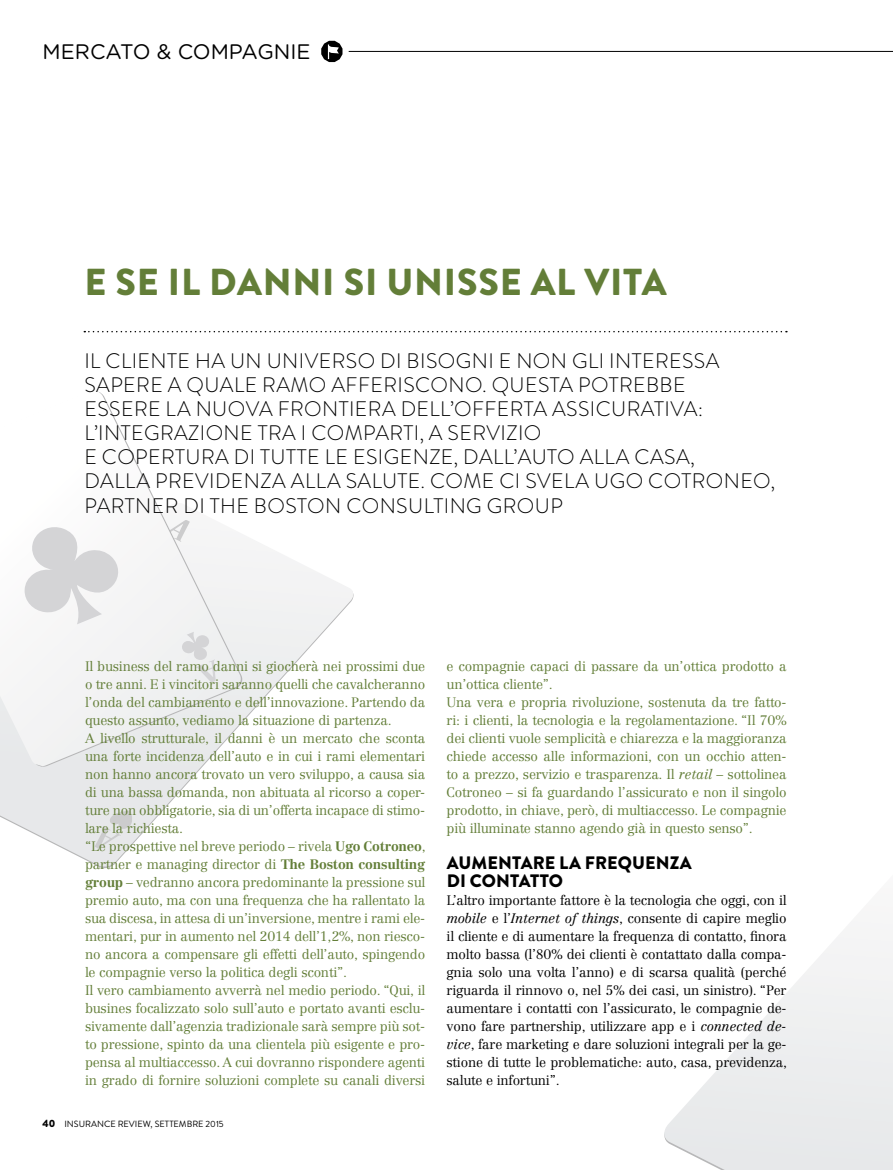
<style>
.page{position:relative;width:893px;height:1170px;background:#fff}
.page>*{position:absolute;margin:0;border:0;box-sizing:border-box;transform-origin:0 0}
.t1{font:900 37.5px "Brandon Grotesque";letter-spacing:.02em;color:#637e38}
.t2{font:300 21px/24px "Brandon Grotesque";letter-spacing:.02em;color:#000}
.t3{font:21px "Gotham Rounded";color:#000}
.t4{font:900 18px/18px "Brandon Grotesque";letter-spacing:.005em;color:#000}
.t5{font:300 13.5px/18px "Centennial LT Std";letter-spacing:-.015em;color:#637e38}
.t6{font:300 13.5px/18px "Centennial LT Std";letter-spacing:-.015em;color:#000;text-align:justify}
.t7{font:9px "Brandon Grotesque";color:#000}
.s1{font-weight:700}
.s2{font-style:italic}
.s3{font-weight:900;font-size:10.5px}
</style>
<div class="page">
<svg style="left:0;top:539px;width:353px;height:327px"></svg>
<svg style="left:95px;top:810px;width:38px;height:38px"></svg>
<svg style="left:0;top:391px;width:242px;height:375px"></svg>
<svg style="left:24px;top:524px;width:96px;height:100px"></svg>
<svg style="left:96px;top:631px;width:120px;height:92px"></svg>
<svg style="left:664px;top:937px;width:229px;height:232px"></svg>
<svg style="left:84px;top:331px;width:703px;height:1px"></svg>
<svg style="left:321px;top:41px;width:21px;height:21px"></svg>
<hr style="left:349px;top:51px;width:544px;height:1px;background:#000">
<h2 class="t3" style="left:43px;top:38px;width:270px">MERCATO &amp; COMPAGNIE</h2>
<h1 class="t1" style="left:85px;top:255px;width:583px">E SE IL DANNI SI UNISSE AL VITA</h1>
<p class="t2" style="left:84px;top:349px;width:692px">IL CLIENTE HA UN UNIVERSO DI BISOGNI E NON GLI INTERESSA SAPERE A QUALE RAMO AFFERISCONO. QUESTA POTREBBE<br>ESSERE LA NUOVA FRONTIERA DELL’OFFERTA ASSICURATIVA:<br>L’INTEGRAZIONE TRA I COMPARTI, A SERVIZIO<br>E COPERTURA DI TUTTE LE ESIGENZE, DALL’AUTO ALLA CASA,<br>DALLA PREVIDENZA ALLA SALUTE. COME CI SVELA UGO COTRONEO, PARTNER DI THE BOSTON CONSULTING GROUP</p>
<p class="t5" style="left:85px;top:657px;width:342px">Il business del ramo danni si giocherà nei prossimi due o tre anni. E i vincitori saranno quelli che cavalcheranno l’onda del cambiamento e dell’innovazione. Partendo da questo assunto, vediamo la situazione di partenza.<br>A livello strutturale, il danni è un mercato che sconta una forte incidenza dell’auto e in cui i rami elementari non hanno ancora trovato un vero sviluppo, a causa sia di una bassa domanda, non abituata al ricorso a coper&shy;ture non obbligatorie, sia di un’offerta incapace di stimo&shy;lare la richiesta.<br>“Le prospettive nel breve periodo – rivela <span class="s1">Ugo Cotroneo</span>, partner e managing director di <span class="s1">The Boston consulting group</span> – vedranno ancora predominante la pressione sul premio auto, ma con una frequenza che ha rallentato la sua discesa, in attesa di un’inversione, mentre i rami ele&shy;mentari, pur in aumento nel 2014 dell’1,2%, non riesco&shy;no ancora a compensare gli effetti dell’auto, spingendo le compagnie verso la politica degli sconti”.<br>Il vero cambiamento avverrà nel medio periodo. “Qui, il busines focalizzato solo sull’auto e portato avanti esclu&shy;sivamente dall’agenzia tradizionale sarà sempre più sot&shy;to pressione, spinto da una clientela più esigente e pro&shy;pensa al multiaccesso. A cui dovranno rispondere agenti in grado di fornire soluzioni complete su canali diversi</p>
<p class="t5" style="left:447px;top:657px;width:341px">e compagnie capaci di passare da un’ottica prodotto a un’ottica cliente”.<br>Una vera e propria rivoluzione, sostenuta da tre fatto&shy;ri: i clienti, la tecnologia e la regolamentazione. “Il 70% dei clienti vuole semplicità e chiarezza e la maggioranza chiede accesso alle informazioni, con un occhio atten&shy;to a prezzo, servizio e trasparenza. Il <span class="s2">retail</span> – sottolinea Cotroneo – si fa guardando l’assicurato e non il singolo prodotto, in chiave, però, di multiaccesso. Le compagnie più illuminate stanno agendo già in questo senso”.</p>
<h3 class="t4" style="left:447px;top:853px;width:246px">AUMENTARE LA FREQUENZA<br>DI CONTATTO</h3>
<p class="t6" style="left:447px;top:891px;width:342px">L’altro importante fattore è la tecnologia che oggi, con il <span class="s2">mobile</span> e l’<span class="s2">Internet of things</span>, consente di capire meglio il cliente e di aumentare la frequenza di contatto, finora molto bassa (l’80% dei clienti è contattato dalla compa&shy;gnia solo una volta l’anno) e di scarsa qualità (perché riguarda il rinnovo o, nel 5% dei casi, un sinistro). “Per aumentare i contatti con l’assicurato, le compagnie de&shy;vono fare partnership, utilizzare app e i <span class="s2">connected de&shy;vice</span>, fare marketing e dare soluzioni integrali per la ge&shy;stione di tutte le problematiche: auto, casa, previdenza, salute e infortuni”.</p>
<p class="t7" style="left:43px;top:1117px;width:183px"><span class="s3">40</span> INSURANCE REVIEW, SETTEMBRE 2015</p>
</div>
